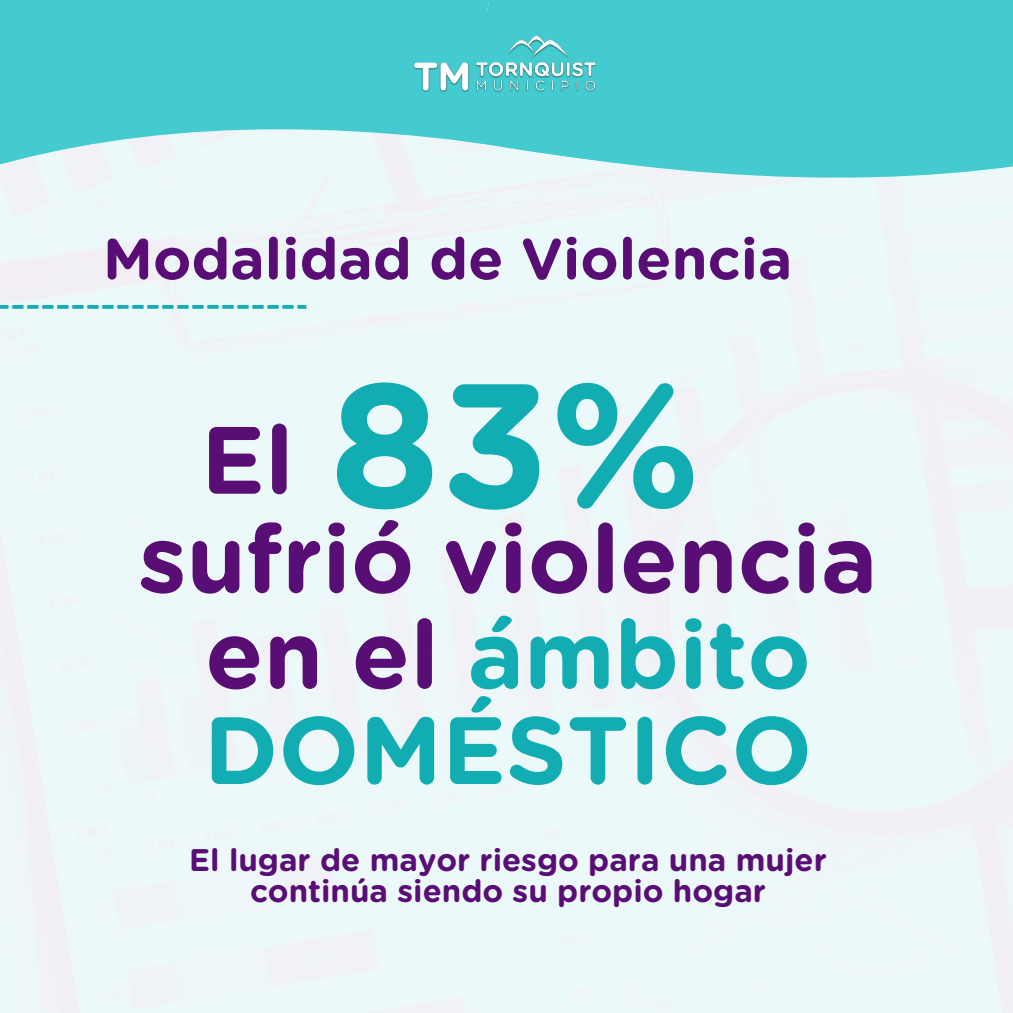
<style>
.page{position:relative;width:1013px;height:1013px;background:#fff}
.page>*{position:absolute;margin:0;border:0;box-sizing:border-box;transform-origin:0 0}
.t1{font:700 176.12px "Gotham Rounded";color:#11adb3}
.t2{font:700 95.38px/95.6px "Gotham Rounded";color:#590e76;text-align:center}
.t3{font:700 57.75px "Gotham Rounded";color:#590e76}
.t4{font:700 31.25px/31px "Gotham Rounded";color:#590e76;text-align:center}
.s1{color:#11adb3}
</style>
<div class="page">
<svg style="left:0;top:305px;width:306px;height:4px"></svg>
<div style="left:0;top:185px;width:670px;height:57px;background:#edf8f9"></div>
<div style="left:0;top:198px;width:634px;height:39px;background:#edf8f9"></div>
<svg style="left:670px;top:141px;width:342px;height:40px;background:#60d2d6"></svg>
<svg style="left:0;top:137px;width:634px;height:61px"></svg>
<div style="left:670px;top:81px;width:342px;height:60px;background:#44cbd0"></div>
<div style="left:0;top:76px;width:343px;height:61px;background:#44cbd0"></div>
<div style="left:670px;top:20px;width:342px;height:61px;background:#44cbd0"></div>
<div style="left:0;top:0;width:343px;height:76px;background:#44cbd0"></div>
<div style="left:670px;top:0;width:342px;height:20px;background:#44cbd0"></div>
<img style="left:343px;top:0;width:327px;height:185px">
<p class="t3" style="left:103px;top:233px;width:691px">Modalidad de Violencia</p>
<h1 class="t1" style="left:329px;top:366px;width:373px">83%</h1>
<h2 class="t2" style="left:139px;top:516px;width:740px">sufrió violencia en el <span class="s1">ámbito<br>DOMÉSTICO</span></h2>
<h3 class="t2" style="left:201px;top:417px;width:94px">El</h3>
<h2 class="t4" style="left:189px;top:846px;width:639px">El lugar de mayor riesgo para una mujer continúa siendo su propio hogar</h2>
</div>
